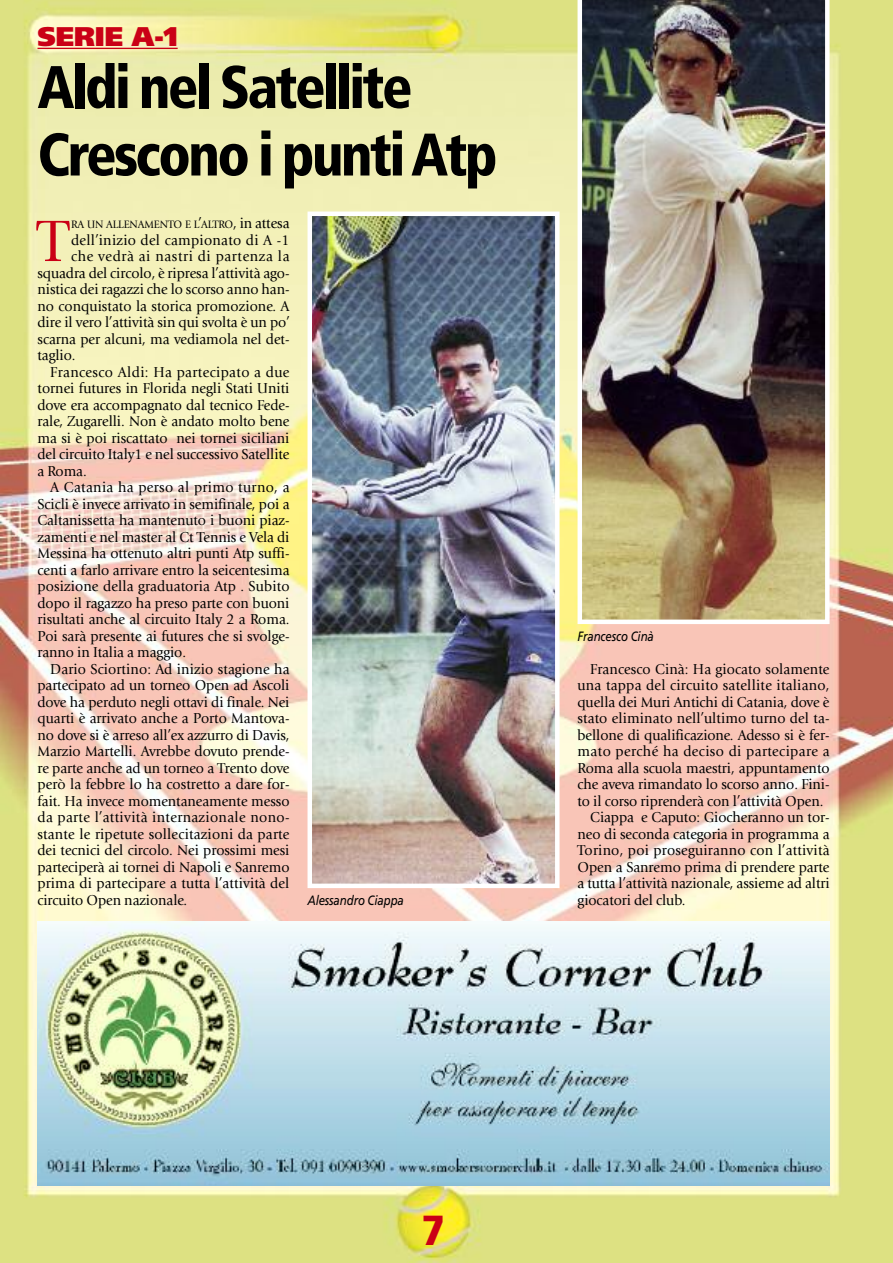
<style>
.page{position:relative;width:893px;height:1263px;background:#fff}
.page>*{position:absolute;margin:0;border:0;box-sizing:border-box;transform-origin:0 0}
.t1{font:60.75px "Giovanni";color:#ca0016;scale:.95 1}
.t2{font:900 condensed 60px/67.5px "Frutiger";letter-spacing:-.045em;color:#000;scale:.95 1}
.t3{font:900 42px "Frutiger";color:#ca0016;scale:.9 1}
.t4{font:900 27px "Frutiger";letter-spacing:-.01em;color:#ca0016}
.t5{font:15px "Giovanni";letter-spacing:-.005em;color:#000;scale:.95 1}
.t6{font:15px "Giovanni";letter-spacing:.025em;color:#000;scale:.95 1}
.t7{font:15px "Giovanni";letter-spacing:.015em;color:#000;scale:.95 1}
.t8{font:15px "Giovanni";letter-spacing:.02em;color:#000;scale:.95 1}
.t9{font:15px "Giovanni";letter-spacing:.04em;color:#000;scale:.95 1}
.t10{font:italic 13.5px "Frutiger";letter-spacing:-.01em;color:#000;scale:.85 1}
.t11{font:11.25px "Giovanni";letter-spacing:-.01em;color:#000;scale:.95 1}
.s1{font-size:15px}
</style>
<div class="page">
<img style="left:0;top:0;width:893px;height:1263px">
<img style="left:312px;top:217px;width:242px;height:666px">
<div style="left:307px;top:212px;width:252px;height:676px;border:4px solid #fff"></div>
<img style="left:577px;top:0;width:252px;height:624px">
<img style="left:37px;top:921px;width:792px;height:264px">
<hr style="left:38px;top:48px;width:140px;height:1px;background:#ca0016">
<h3 class="t4" style="left:38px;top:25px;width:142px">SERIE A-1</h3>
<h2 class="t2" style="left:38px;top:58px;width:486px">Aldi nel Satellite<br>Crescono i puntiAtp</h2>
<h1 class="t1" style="left:38px;top:217px;width:34px">T</h1>
<p class="t11" style="left:71px;top:220px;width:231px">RA UN ALLENAMENTO E L<span class="s1">’</span>ALTRO<span class="s1">, in attesa</span></p>
<p class="t8" style="left:71px;top:234px;width:231px">dell’inizio del campionato di A -1</p>
<p class="t9" style="left:71px;top:250px;width:231px">che vedrà ai nastri di partenza la</p>
<p class="t5" style="left:38px;top:267px;width:267px">squadra del circolo, è ripresa l’attività ago-</p>
<p class="t5" style="left:38px;top:283px;width:267px">nistica dei ragazzi che lo scorso anno han-</p>
<p class="t5" style="left:38px;top:300px;width:267px">no conquistato la storica promozione. A</p>
<p class="t5" style="left:38px;top:316px;width:267px">dire il vero l’attività sin qui svolta è un po’</p>
<p class="t5" style="left:38px;top:333px;width:267px">scarna per alcuni, ma vediamola nel det-</p>
<p class="t5" style="left:38px;top:349px;width:42px">taglio.</p>
<p class="t6" style="left:50px;top:366px;width:253px">Francesco Aldi: Ha partecipato a due</p>
<p class="t5" style="left:38px;top:382px;width:267px">tornei futures in Florida negli Stati Uniti</p>
<p class="t5" style="left:38px;top:399px;width:267px">dove era accompagnato dal tecnico Fede-</p>
<p class="t5" style="left:38px;top:415px;width:267px">rale, Zugarelli. Non è andato molto bene</p>
<p class="t5" style="left:38px;top:432px;width:267px">ma si è poi riscattato nei tornei siciliani</p>
<p class="t5" style="left:38px;top:448px;width:267px">del circuito Italy1 e nel successivo Satellite</p>
<p class="t5" style="left:38px;top:465px;width:53px">a Roma.</p>
<p class="t6" style="left:50px;top:481px;width:253px">A Catania ha perso al primo turno, a</p>
<p class="t5" style="left:38px;top:498px;width:267px">Scicli è invece arrivato in semifinale, poi a</p>
<p class="t5" style="left:38px;top:514px;width:267px">Caltanissetta ha mantenuto i buoni piaz-</p>
<p class="t5" style="left:38px;top:531px;width:267px">zamenti e nel master al Ct Tennis e Vela di</p>
<p class="t5" style="left:38px;top:547px;width:267px">Messina ha ottenuto altri punti Atp suffi-</p>
<p class="t5" style="left:38px;top:564px;width:267px">centi a farlo arrivare entro la seicentesima</p>
<p class="t5" style="left:38px;top:580px;width:267px">posizione della graduatoria Atp . Subito</p>
<p class="t5" style="left:38px;top:597px;width:267px">dopo il ragazzo ha preso parte con buoni</p>
<p class="t5" style="left:38px;top:613px;width:267px">risultati anche al circuito Italy 2 a Roma.</p>
<p class="t5" style="left:38px;top:630px;width:267px">Poi sarà presente ai futures che si svolge-</p>
<p class="t5" style="left:38px;top:646px;width:158px">ranno in Italia a maggio.</p>
<p class="t5" style="left:50px;top:663px;width:253px">Dario Sciortino: Ad inizio stagione ha</p>
<p class="t5" style="left:38px;top:679px;width:267px">partecipato ad un torneo Open ad Ascoli</p>
<p class="t5" style="left:38px;top:696px;width:267px">dove ha perduto negli ottavi di finale. Nei</p>
<p class="t5" style="left:38px;top:712px;width:267px">quarti è arrivato anche a Porto Mantova-</p>
<p class="t5" style="left:38px;top:729px;width:267px">no dove si è arreso all’ex azzurro di Davis,</p>
<p class="t5" style="left:38px;top:745px;width:267px">Marzio Martelli. Avrebbe dovuto prende-</p>
<p class="t5" style="left:38px;top:762px;width:267px">re parte anche ad un torneo a Trento dove</p>
<p class="t5" style="left:38px;top:778px;width:267px">però la febbre lo ha costretto a dare for-</p>
<p class="t5" style="left:38px;top:795px;width:267px">fait. Ha invece momentaneamente messo</p>
<p class="t6" style="left:38px;top:811px;width:267px">da parte l’attività internazionale nono-</p>
<p class="t7" style="left:38px;top:828px;width:267px">stante le ripetute sollecitazioni da parte</p>
<p class="t5" style="left:38px;top:844px;width:267px">dei tecnici del circolo. Nei prossimi mesi</p>
<p class="t5" style="left:38px;top:861px;width:267px">parteciperà ai tornei di Napoli e Sanremo</p>
<p class="t5" style="left:38px;top:877px;width:267px">prima di partecipare a tutta l’attività del</p>
<p class="t5" style="left:38px;top:894px;width:159px">circuito Open nazionale.</p>
<p class="t10" style="left:577px;top:630px;width:91px">Francesco Cinà</p>
<p class="t5" style="left:590px;top:663px;width:253px">Francesco Cinà: Ha giocato solamente</p>
<p class="t7" style="left:578px;top:679px;width:267px">una tappa del circuito satellite italiano,</p>
<p class="t5" style="left:578px;top:696px;width:267px">quella dei Muri Antichi di Catania, dove è</p>
<p class="t5" style="left:578px;top:712px;width:267px">stato eliminato nell’ultimo turno del ta-</p>
<p class="t5" style="left:578px;top:729px;width:267px">bellone di qualificazione. Adesso si è fer-</p>
<p class="t6" style="left:578px;top:745px;width:267px">mato perché ha deciso di partecipare a</p>
<p class="t5" style="left:578px;top:762px;width:267px">Roma alla scuola maestri, appuntamento</p>
<p class="t5" style="left:578px;top:778px;width:267px">che aveva rimandato lo scorso anno. Fini-</p>
<p class="t5" style="left:578px;top:795px;width:260px">to il corso riprenderà con l’attività Open.</p>
<p class="t5" style="left:590px;top:811px;width:253px">Ciappa e Caputo: Giocheranno un tor-</p>
<p class="t5" style="left:578px;top:828px;width:267px">neo di seconda categoria in programma a</p>
<p class="t7" style="left:578px;top:844px;width:267px">Torino, poi proseguiranno con l’attività</p>
<p class="t5" style="left:578px;top:861px;width:267px">Open a Sanremo prima di prendere parte</p>
<p class="t5" style="left:578px;top:877px;width:267px">a tutta l’attività nazionale, assieme ad altri</p>
<p class="t10" style="left:307px;top:894px;width:115px">Alessandro Ciappa</p>
<p class="t5" style="left:578px;top:894px;width:115px">giocatori del club.</p>
<h3 class="t3" style="left:422px;top:1213px;width:27px">7</h3>
</div>
